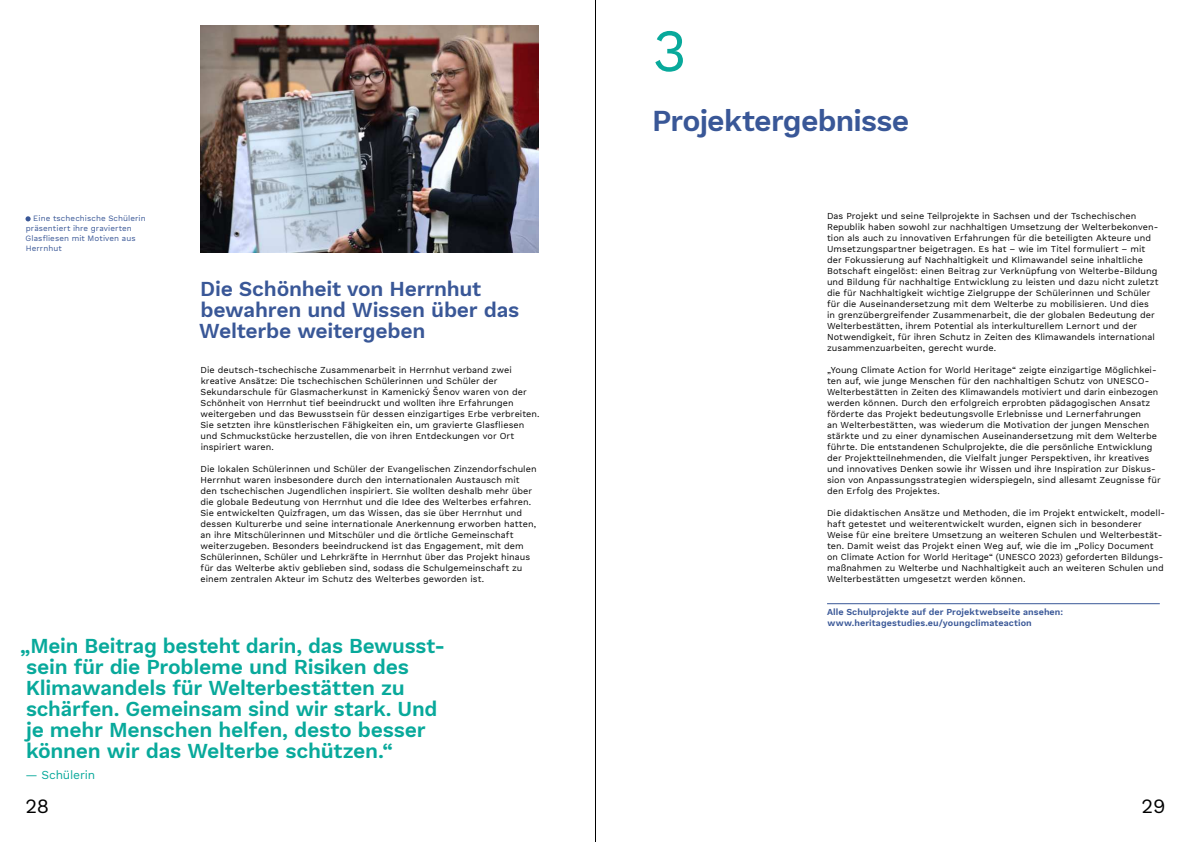
<style>
.page{position:relative;width:1191px;height:842px;background:#fff}
.page>*{position:absolute;margin:0;border:0;box-sizing:border-box;transform-origin:0 0}
.t1{font:60px "Work Sans DUK";color:#08a99b}
.t2{font:600 30px "Work Sans DUK";letter-spacing:-.025em;color:#395797}
.t3{font:600 21px/21px "Work Sans DUK";letter-spacing:-.01em;color:#08a99b}
.t4{font:600 21px/21px "Work Sans DUK";letter-spacing:-.01em;color:#395797}
.t5{font:20px "Work Sans DUK";color:#000}
.t6{font:12px "Work Sans DUK";letter-spacing:-.015em;color:#08a99b}
.t7{font:9px/11px "Work Sans DUK";letter-spacing:.005em;color:#000}
.t8{font:600 9px/11px "Work Sans DUK";letter-spacing:.01em;color:#395797}
.t9{font:8px/10px "Work Sans DUK";letter-spacing:.01em;color:#395797}
</style>
<div class="page">
<hr style="left:827px;top:603px;width:332px;height:1px;background:#395797">
<svg style="left:26px;top:216px;width:5px;height:5px"></svg>
<img style="left:200px;top:26px;width:339px;height:226px">
<hr style="left:595px;top:0;width:1px;height:842px;background:#000">
<p class="t9" style="left:26px;top:214px;width:122px;text-indent:8px">Eine tschechische Schülerin präsentiert ihre gravierten<br>Glas昀氀iesen mit Motiven aus<br>Herrnhut</p>
<h3 class="t4" style="left:199px;top:280px;width:322px">Die Schönheit von Herrnhut bewahren und Wissen über das<br>Welterbe weitergeben</h3>
<p class="t7" style="left:200px;top:365px;width:341px">Die deutsch-tschechische Zusammenarbeit in Herrnhut verband zwei kreative Ansätze: Die tschechischen Schülerinnen und Schüler der Sekundar schule für Glasmacherkunst in Kamenický Šenov waren von der Schönheit von Herrnhut tief beeindruckt und wollten ihre Erfahrungen weiter geben und das Bewusstsein für dessen einzigartiges Erbe verbreiten.<br>Sie setzten ihre künstlerischen Fähigkeiten ein, um gravierte Glas昀氀iesen und Schmuckstücke herzustellen, die von ihren Entdeckungen vor Ort inspiriert waren.</p>
<p class="t7" style="left:200px;top:464px;width:338px">Die lokalen Schülerinnen und Schüler der Evangelischen Zinzendorfschulen Herrnhut waren insbesondere durch den internationalen Austausch mit den tschechischen Jugendlichen inspiriert. Sie wollten deshalb mehr über die globale Bedeutung von Herrnhut und die Idee des Welterbes erfahren.<br>Sie entwickelten Quizfragen, um das Wissen, das sie über Herrnhut und dessen Kulturerbe und seine internationale Anerkennung erworben hatten, an ihre Mitschülerinnen und Mitschüler und die örtliche Gemeinschaft weite rzugeben. Besonders beeindruckend ist das Engagement, mit dem Schülerinnen, Schüler und Lehrkräfte in Herrnhut über das Projekt hinaus für das Welterbe aktiv geblieben sind, sodass die Schulgemeinschaft zu einem zentralen Akteur im Schutz des Welterbes geworden ist.</p>
<h3 class="t3" style="left:20px;top:637px;width:426px">„Mein Beitrag besteht darin, das Bewusst&shy;sein für die Probleme und Risiken des Klimawandels für Welterbe stätten zu schärfen. Gemeinsam sind wir stark. Und je mehr Menschen helfen, desto besser können wir das Welterbe schützen.“</h3>
<h3 class="t6" style="left:26px;top:770px;width:71px">— Schülerin</h3>
<h3 class="t5" style="left:26px;top:798px;width:25px">28</h3>
<h1 class="t1" style="left:652px;top:26px;width:36px">3</h1>
<h2 class="t2" style="left:652px;top:109px;width:259px">Projektergebnisse</h2>
<p class="t7" style="left:827px;top:211px;width:333px">Das Projekt und seine Teilprojekte in Sachsen und der Tschechischen Republik haben sowohl zur nachhaltigen Umsetzung der Welterbekonven&shy;tion als auch zu innovativen Erfahrungen für die beteiligten Akteure und Umsetzungspartner beigetragen. Es hat – wie im Titel formuliert – mit der Fokussierung auf Nachhaltigkeit und Klimawandel seine inhaltliche Botschaft eingelöst: einen Beitrag zur Verknüpfung von Welterbe-Bildung und Bildung für nachhaltige Entwicklung zu leisten und dazu nicht zuletzt die für Nachhaltigkeit wichtige Zielgruppe der Schülerinnen und Schüler für die Auseinandersetzung mit dem Welterbe zu mobilisieren. Und dies in grenzübergreifender Zusammenarbeit, die der globalen Bedeutung der Welterbestätten, ihrem Potential als interkulturellem Lernort und der Notwendigkeit, für ihren Schutz in Zeiten des Klimawandels international zusammenzuarbeiten, gerecht wurde.</p>
<p class="t7" style="left:827px;top:365px;width:335px">„Young Climate Action for World Heritage“ zeigte einzigartige Möglichkei&shy;ten auf, wie junge Menschen für den nachhaltigen Schutz von UNESCO-Welterbestätten in Zeiten des Klimawandels motiviert und darin einbezogen werden können. Durch den erfolgreich erprobten pädagogischen Ansatz förderte das Projekt bedeutungsvolle Erlebnisse und Lernerfahrungen<br>an Welterbestätten, was wiederum die Motivation der jungen Menschen stärkte und zu einer dynamischen Auseinandersetzung mit dem Welterbe führte. Die entstandenen Schulprojekte, die die persönliche Entwicklung der Projektteilnehmenden, die Vielfalt junger Perspektiven, ihr kreatives und innovatives Denken sowie ihr Wissen und ihre Inspiration zur Diskus&shy;sion von Anpassungsstrategien widerspiegeln, sind allesamt Zeugnisse für den Erfolg des Projektes.</p>
<p class="t7" style="left:827px;top:508px;width:339px">Die didaktischen Ansätze und Methoden, die im Projekt entwickelt, modell&shy;haft getestet und weiterentwickelt wurden, eignen sich in besonderer Weise für eine breitere Umsetzung an weiteren Schulen und Welterbestät&shy;ten. Damit weist das Projekt einen Weg auf, wie die im „Policy Document on Climate Action for World Heritage“ (UNESCO 2023) geforderten Bildungs&shy;maßnahmen zu Welterbe und Nachhaltigkeit auch an weiteren Schulen und Welterbestätten umgesetzt werden können.</p>
<p class="t8" style="left:827px;top:608px;width:238px">Alle Schulprojekte auf der Projektwebseite ansehen: www.heritagestudies.eu/youngclimateaction</p>
<h3 class="t5" style="left:1141px;top:798px;width:25px">29</h3>
</div>
